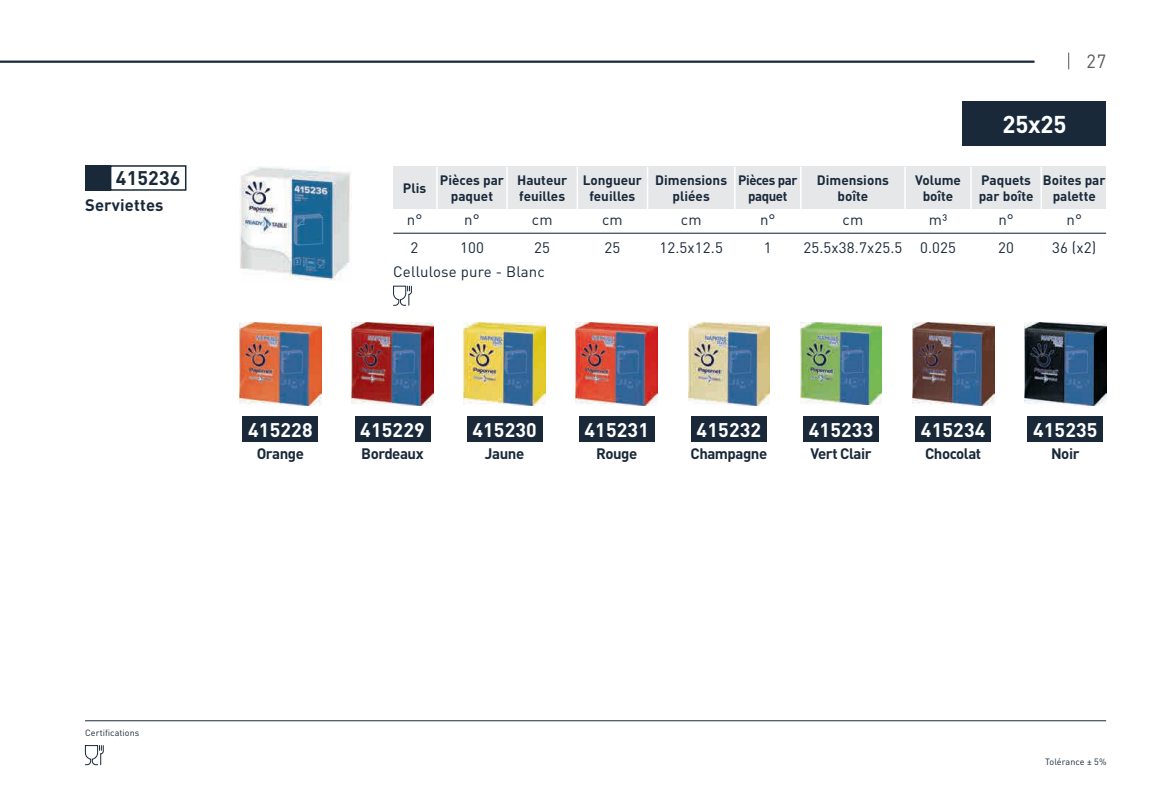
<style>
.page{position:relative;width:1170px;height:808px;background:#fff}
.page>*{position:absolute;margin:0;border:0;box-sizing:border-box;transform-origin:0 0}
.t1{font:700 24px "DIN Pro";letter-spacing:-.01em;color:#fff}
.t2{font:700 19.5px "DIN Pro";letter-spacing:.01em;color:#fff}
.t3{font:700 19.5px "DIN Pro";letter-spacing:.01em;color:#192939}
.t4{font:18.9px "DIN Pro";color:#57585a;scale:.95 1}
.t5{font:700 16.5px "DIN Pro";letter-spacing:.01em;color:#192939}
.t6{font:15px/27.6px "DIN Pro";letter-spacing:.01em;color:#192939}
.t7{font:700 15px "DIN Pro";letter-spacing:-.03em;color:#192939}
.t8{font:700 13.5px/16.5px "DIN Pro";color:#192939;text-align:center}
.t9{font:700 13.5px/16.5px "DIN Pro";letter-spacing:-.03em;color:#192939;text-align:center}
.t10{font:9px "DIN Pro";letter-spacing:.01em;color:#192939}
</style>
<div class="page">
<svg style="left:1068px;top:53px;width:1px;height:16px"></svg>
<hr style="left:0;top:61px;width:1034px;height:2px;background:#192939">
<div style="left:393px;top:167px;width:713px;height:42px;background:#e6e7e9"></div>
<hr style="left:393px;top:233px;width:713px;height:1px;background:#192939">
<hr style="left:436px;top:167px;width:1px;height:42px;background:#fff">
<hr style="left:506px;top:167px;width:2px;height:42px;background:#fff">
<hr style="left:576px;top:167px;width:2px;height:42px;background:#fff">
<hr style="left:646px;top:167px;width:2px;height:42px;background:#fff">
<hr style="left:734px;top:167px;width:1px;height:42px;background:#fff">
<hr style="left:800px;top:167px;width:1px;height:42px;background:#fff">
<hr style="left:904px;top:167px;width:1px;height:42px;background:#fff">
<hr style="left:970px;top:167px;width:1px;height:42px;background:#fff">
<hr style="left:1040px;top:167px;width:1px;height:42px;background:#fff">
<svg style="left:393px;top:286px;width:19px;height:20px"></svg>
<img style="left:239px;top:323px;width:82px;height:82px">
<img style="left:351px;top:323px;width:82px;height:82px">
<img style="left:464px;top:323px;width:81px;height:82px">
<img style="left:800px;top:323px;width:81px;height:82px">
<img style="left:576px;top:323px;width:81px;height:82px">
<img style="left:912px;top:323px;width:81px;height:82px">
<img style="left:688px;top:323px;width:81px;height:82px">
<img style="left:1024px;top:323px;width:82px;height:82px">
<img style="left:239px;top:167px;width:112px;height:114px">
<svg style="left:85px;top:745px;width:19px;height:20px"></svg>
<hr style="left:85px;top:720px;width:1021px;height:1px;background:#192939">
<div style="left:110px;top:165px;width:76px;height:26px;border:2px solid #192939"></div>
<div style="left:85px;top:165px;width:26px;height:26px;background:#192939"></div>
<div style="left:962px;top:102px;width:144px;height:44px;background:#192939"></div>
<div style="left:243px;top:417px;width:75px;height:25px;background:#192939"></div>
<div style="left:355px;top:417px;width:75px;height:25px;background:#192939"></div>
<div style="left:467px;top:417px;width:75px;height:25px;background:#192939"></div>
<div style="left:579px;top:417px;width:75px;height:25px;background:#192939"></div>
<div style="left:691px;top:417px;width:75px;height:25px;background:#192939"></div>
<div style="left:803px;top:417px;width:75px;height:25px;background:#192939"></div>
<div style="left:915px;top:417px;width:75px;height:25px;background:#192939"></div>
<div style="left:1027px;top:417px;width:75px;height:25px;background:#192939"></div>
<h2 class="t3" style="left:116px;top:165px;width:66px">415236</h2>
<p class="t5" style="left:85px;top:195px;width:80px">Serviettes</p>
<h3 class="t4" style="left:1086px;top:49px;width:22px">27</h3>
<h1 class="t1" style="left:1002px;top:109px;width:65px">25x25</h1>
<p class="t8" style="left:403px;top:179px;width:25px">Plis</p>
<p class="t8" style="left:440px;top:171px;width:66px">Pièces par paquet</p>
<p class="t8" style="left:517px;top:171px;width:52px;text-align:left">Hauteur feuilles</p>
<p class="t8" style="left:582px;top:171px;width:61px">Longueur feuilles</p>
<p class="t8" style="left:655px;top:171px;width:73px">Dimensions pliées</p>
<p class="t9" style="left:738px;top:171px;width:61px">Pièces par paquet</p>
<p class="t8" style="left:817px;top:171px;width:73px">Dimensions boîte</p>
<p class="t8" style="left:915px;top:171px;width:47px">Volume boîte</p>
<p class="t8" style="left:978px;top:171px;width:56px;text-align:left">Paquets par boîte</p>
<p class="t8" style="left:1042px;top:171px;width:64px">Boites par palette</p>
<p class="t6" style="left:407px;top:206px;width:17px">n°<br>2</p>
<p class="t6" style="left:460px;top:206px;width:25px">n°<br>100</p>
<p class="t6" style="left:532px;top:206px;width:22px">cm<br>25</p>
<p class="t6" style="left:602px;top:206px;width:22px">cm<br>25</p>
<p class="t6" style="left:659px;top:206px;width:65px;text-align:center">cm<br>12.5x12.5</p>
<p class="t6" style="left:760px;top:206px;width:17px">n°<br>1</p>
<p class="t6" style="left:803px;top:206px;width:100px;text-align:center">cm<br>25.5x38.7x25.5</p>
<p class="t6" style="left:920px;top:206px;width:37px;text-align:center">m³<br>0.025</p>
<p class="t6" style="left:998px;top:206px;width:17px">n°<br>20</p>
<p class="t6" style="left:1052px;top:206px;width:46px;text-align:center">n°<br>36 (x2)</p>
<p class="t6" style="left:393px;top:258px;width:153px">Cellulose pure - Blanc</p>
<h2 class="t2" style="left:248px;top:417px;width:66px">415228</h2>
<h2 class="t2" style="left:360px;top:417px;width:66px">415229</h2>
<h2 class="t2" style="left:472px;top:417px;width:66px">415230</h2>
<h2 class="t2" style="left:584px;top:417px;width:66px">415231</h2>
<h2 class="t2" style="left:696px;top:417px;width:66px">415232</h2>
<h2 class="t2" style="left:808px;top:417px;width:66px">415233</h2>
<h2 class="t2" style="left:920px;top:417px;width:66px">415234</h2>
<h2 class="t2" style="left:1032px;top:417px;width:66px">415235</h2>
<p class="t7" style="left:257px;top:444px;width:49px">Orange</p>
<p class="t7" style="left:361px;top:444px;width:64px">Bordeaux</p>
<p class="t7" style="left:485px;top:444px;width:41px">Jaune</p>
<p class="t7" style="left:596px;top:444px;width:43px">Rouge</p>
<p class="t7" style="left:690px;top:444px;width:78px">Champagne</p>
<p class="t7" style="left:810px;top:444px;width:63px">Vert Clair</p>
<p class="t7" style="left:925px;top:444px;width:58px">Chocolat</p>
<p class="t7" style="left:1051px;top:444px;width:30px">Noir</p>
<p class="t10" style="left:85px;top:728px;width:56px">Certifications</p>
<p class="t10" style="left:1045px;top:756px;width:63px">Tolérance ± 5%</p>
</div>
